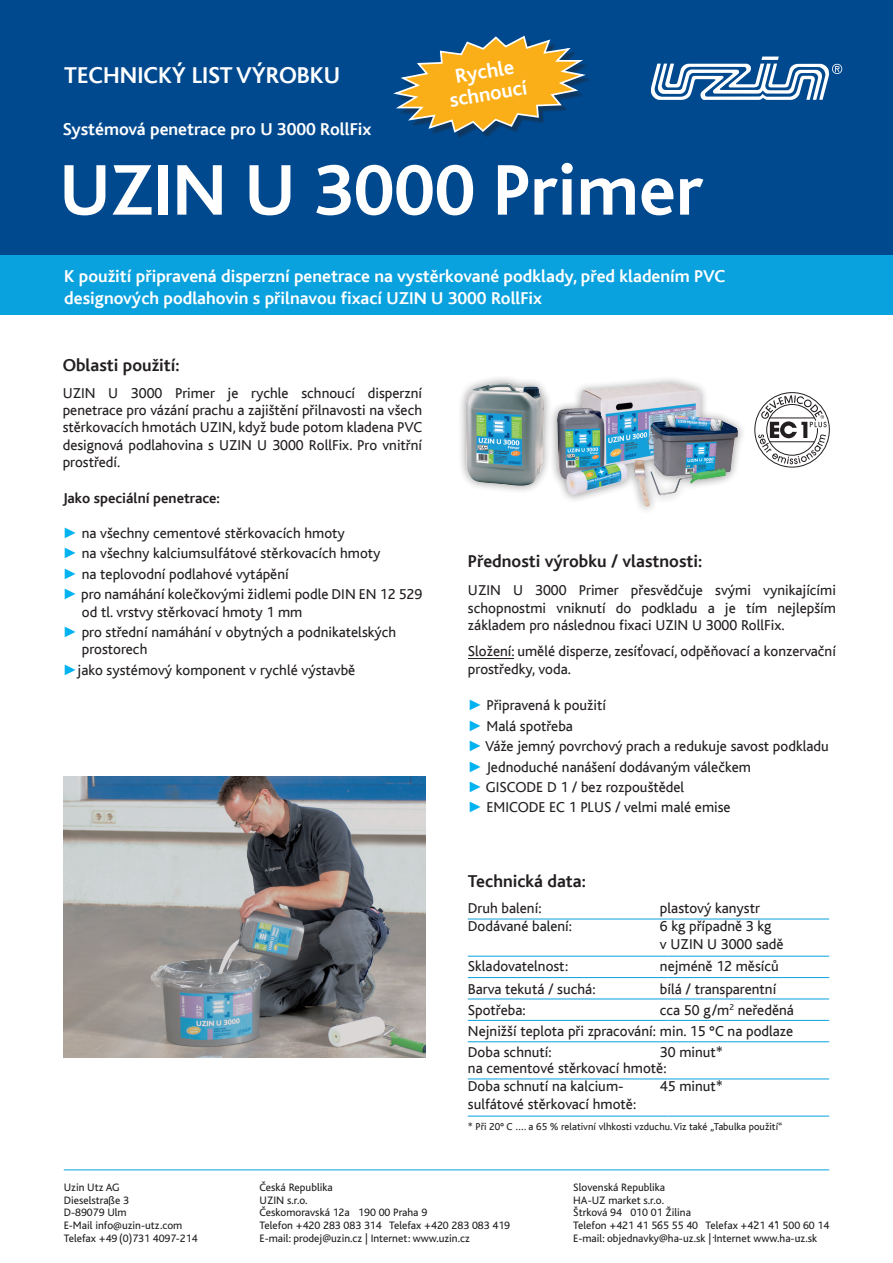
<style>
.page{position:relative;width:893px;height:1263px;background:#fff}
.page>*{position:absolute;margin:0;border:0;box-sizing:border-box;transform-origin:0 0}
.t1{font:700 75px "Bliss";color:#fff}
.t2{font:24px "Bliss CE Bold";color:#fff}
.t3{font:21px/22.5px "Bliss CE Bold";color:#fff;text-align:center}
.t4{font:18px/21.6px "Bliss CE Bold";color:#fff}
.t5{font:18px "Bliss CE Bold";color:#231f20}
.t6{font:15px/20.4px "Bliss CE Regular";color:#231f20}
.t7{font:15px "Bliss CE Bold";color:#231f20}
.t8{font:11.25px/12.6px "Bliss CE Regular";color:#202023}
.t9{font:11.25px "Bliss CE Regular";color:#231f20}
.t10{font:11.25px "Bliss";color:#231f20}
.t11{font:10.5px "Bliss CE Regular";color:#231f20}
.s1{font-family:"Arial";color:#00b2ef}
</style>
<div class="page">
<div style="left:0;top:0;width:893px;height:255px;background:#01498e"></div>
<div style="left:0;top:255px;width:893px;height:60px;background:#09a1de"></div>
<svg style="left:651px;top:57px;width:191px;height:43px"></svg>
<hr style="left:64px;top:1169px;width:765px;height:1px;background:#09a1de">
<hr style="left:468px;top:918px;width:200px;height:1px;background:#09a1de">
<hr style="left:668px;top:918px;width:161px;height:1px;background:#09a1de">
<hr style="left:468px;top:956px;width:200px;height:1px;background:#09a1de">
<hr style="left:668px;top:956px;width:161px;height:1px;background:#09a1de">
<hr style="left:468px;top:977px;width:200px;height:1px;background:#09a1de">
<hr style="left:668px;top:977px;width:161px;height:1px;background:#09a1de">
<hr style="left:468px;top:998px;width:200px;height:1px;background:#09a1de">
<hr style="left:668px;top:998px;width:161px;height:1px;background:#09a1de">
<hr style="left:468px;top:1020px;width:200px;height:1px;background:#09a1de">
<hr style="left:668px;top:1020px;width:161px;height:1px;background:#09a1de">
<hr style="left:468px;top:1041px;width:200px;height:1px;background:#09a1de">
<hr style="left:668px;top:1041px;width:161px;height:1px;background:#09a1de">
<hr style="left:468px;top:1078px;width:200px;height:1px;background:#09a1de">
<hr style="left:668px;top:1078px;width:161px;height:1px;background:#09a1de">
<hr style="left:468px;top:1116px;width:200px;height:1px;background:#09a1de">
<hr style="left:668px;top:1116px;width:161px;height:1px;background:#09a1de">
<img style="left:64px;top:776px;width:361px;height:281px">
<svg style="left:393px;top:35px;width:196px;height:99px"></svg>
<img style="left:556px;top:379px;width:183px;height:130px">
<div style="left:457px;top:374px;width:95px;height:120px;background:#231f20;opacity:.5"></div>
<img style="left:457px;top:382px;width:98px;height:106px">
<svg style="left:754px;top:392px;width:76px;height:75px"></svg>
<hr style="left:468px;top:658px;width:46px;height:1px;background:#231f20">
<h2 class="t2" style="left:64px;top:62px;width:277px">Technický list výrobku</h2>
<p class="t4" style="left:63px;top:119px;width:310px">Systémová penetrace pro U 3000 RollFix</p>
<h3 class="t3" style="left:444px;top:68px;width:80px;rotate:-10deg">Rychle schnoucí</h3>
<h1 class="t1" style="left:60px;top:151px;width:645px">UZIN U 3000 Primer</h1>
<p class="t4" style="left:64px;top:265px;width:663px">K použití připravená disperzní penetrace na vystěrkované podklady, před kladením PVC designových podlahovin s přilnavou fixací UZIN U 3000 RollFix</p>
<p class="t5" style="left:63px;top:355px;width:118px">Oblasti použití:</p>
<p class="t6" style="left:63px;top:384px;width:361px;line-height:17.4px;text-align:justify">UZIN U 3000 Primer je rychle schnoucí disperzní penetrace pro vázání prachu a zajištění přilnavosti na všech stěrkovacích hmotách UZIN, když bude potom kladena PVC designová podlahovina s UZIN U 3000 RollFix. Pro vnitřní prostředí.</p>
<p class="t7" style="left:63px;top:490px;width:159px">Jako speciální penetrace:</p>
<p class="t6" style="left:63px;top:523px;width:361px"><span class="s1">►</span> na všechny cementové stěrkovacích hmoty<br><span class="s1">►</span> na všechny kalciumsulfátové stěrkovacích hmoty<br><span class="s1">►</span> na teplovodní podlahové vytápění<br><span class="s1">►</span> pro namáhání kolečkovými židlemi podle DIN EN 12 529</p>
<p class="t6" style="left:63px;top:602px;width:335px;text-indent:19px">od tl. vrstvy stěrkovací hmoty 1 mm<br><span class="s1">►</span> pro střední namáhání v obytných a podnikatelských</p>
<p class="t6" style="left:63px;top:639px;width:294px;text-indent:19px">prostorech<br><span class="s1">►</span>jako systémový komponent v rychlé výstavbě</p>
<p class="t5" style="left:468px;top:551px;width:236px">Přednosti výrobku / vlastnosti:</p>
<p class="t6" style="left:468px;top:582px;width:370px;line-height:17.4px;text-align:justify">UZIN U 3000 Primer přesvědčuje svými vynikajícími schopnostmi vniknutí do podkladu a je tím nejlepším základem pro následnou fixaci UZIN U 3000 RollFix.</p>
<p class="t6" style="left:468px;top:643px;width:369px;line-height:17.4px">Složení: umělé disperze, zesíťovací, odpěňovací a konzervační prostředky, voda.</p>
<p class="t6" style="left:468px;top:695px;width:362px"><span class="s1">►</span> Připravená k použití<br><span class="s1">►</span> Malá spotřeba<br><span class="s1">►</span> Váže jemný povrchový prach a redukuje savost podkladu <span class="s1">►</span> Jednoduché nanášení dodávaným válečkem<br><span class="s1">►</span> GISCODE D 1 / bez rozpouštědel<br><span class="s1">►</span> EMICODE EC 1 PLUS / velmi malé emise</p>
<p class="t5" style="left:468px;top:872px;width:119px">Technická data:</p>
<p class="t6" style="left:468px;top:898px;width:75px">Druh balení:</p>
<p class="t6" style="left:660px;top:898px;width:101px">plastový kanystr</p>
<p class="t6" style="left:468px;top:916px;width:106px">Dodávané balení:</p>
<p class="t6" style="left:660px;top:917px;width:125px;line-height:18px">6 kg případně 3 kg<br>v UZIN U 3000 sadě</p>
<p class="t6" style="left:468px;top:956px;width:102px">Skladovatelnost:</p>
<p class="t6" style="left:660px;top:956px;width:120px">nejméně 12 měsíců</p>
<p class="t6" style="left:468px;top:979px;width:129px">Barva tekutá / suchá:</p>
<p class="t6" style="left:660px;top:979px;width:118px">bílá / transparentní</p>
<p class="t6" style="left:468px;top:1000px;width:59px">Spotřeba:</p>
<p class="t6" style="left:468px;top:999px;width:327px;line-height:21px;text-align:justify;text-indent:192px">cca 50 g/m<sup>2</sup> neředěná Nejnižší teplota při zpracování: min. 15 °C na podlaze Doba schnutí:</p>
<p class="t6" style="left:468px;top:1044px;width:257px;line-height:16.5px;text-indent:192px">30 minut* na cementové stěrkovací hmotě:</p>
<p class="t6" style="left:468px;top:1076px;width:157px">Doba schnutí na kalcium-</p>
<p class="t6" style="left:660px;top:1076px;width:65px">45 minut*</p>
<p class="t6" style="left:468px;top:1094px;width:170px">sulfátové stěrkovací hmotě:</p>
<p class="t11" style="left:468px;top:1120px;width:316px">* Při 20° C …. a 65 % relativní vlhkosti vzduchu. Viz také „Tabulka použití“</p>
<p class="t8" style="left:64px;top:1181px;width:135px">Uzin Utz AG<br>Dieselstraße 3<br>D-89079 Ulm<br>E-Mail info@uzin-utz.com<br>Telefax +49 (0)731 4097-214</p>
<p class="t8" style="left:260px;top:1181px;width:258px">Česká Republika<br>UZIN s.r.o.<br>Českomoravská 12a 190 00 Praha 9<br>Telefon +420 283 083 314 Telefax +420 283 083 419<br>E-mail: prodej@uzin.cz | Internet www.ufloor-systems.cz</p>
<p class="t8" style="left:573px;top:1181px;width:258px">Slovenská Republika<br>HA-UZ market s.r.o.<br>Štrková 94 010 01 Žilina<br>Telefon +421 41 565 55 40 Telefax +421 41 500 60 14<br>E-mail: objednavky@ha-uz.sk | Internet www.ha-uz.sk</p>
<p class="t10" style="left:660px;top:1212px;width:4px">.</p>
<p class="t10" style="left:754px;top:1212px;width:4px">.</p>
<p class="t10" style="left:775px;top:1212px;width:4px">.</p>
<p class="t10" style="left:713px;top:1228px;width:4px">.</p>
<p class="t10" style="left:798px;top:1228px;width:4px">.</p>
<p class="t9" style="left:408px;top:1232px;width:63px">: www.uzin.cz</p>
</div>
